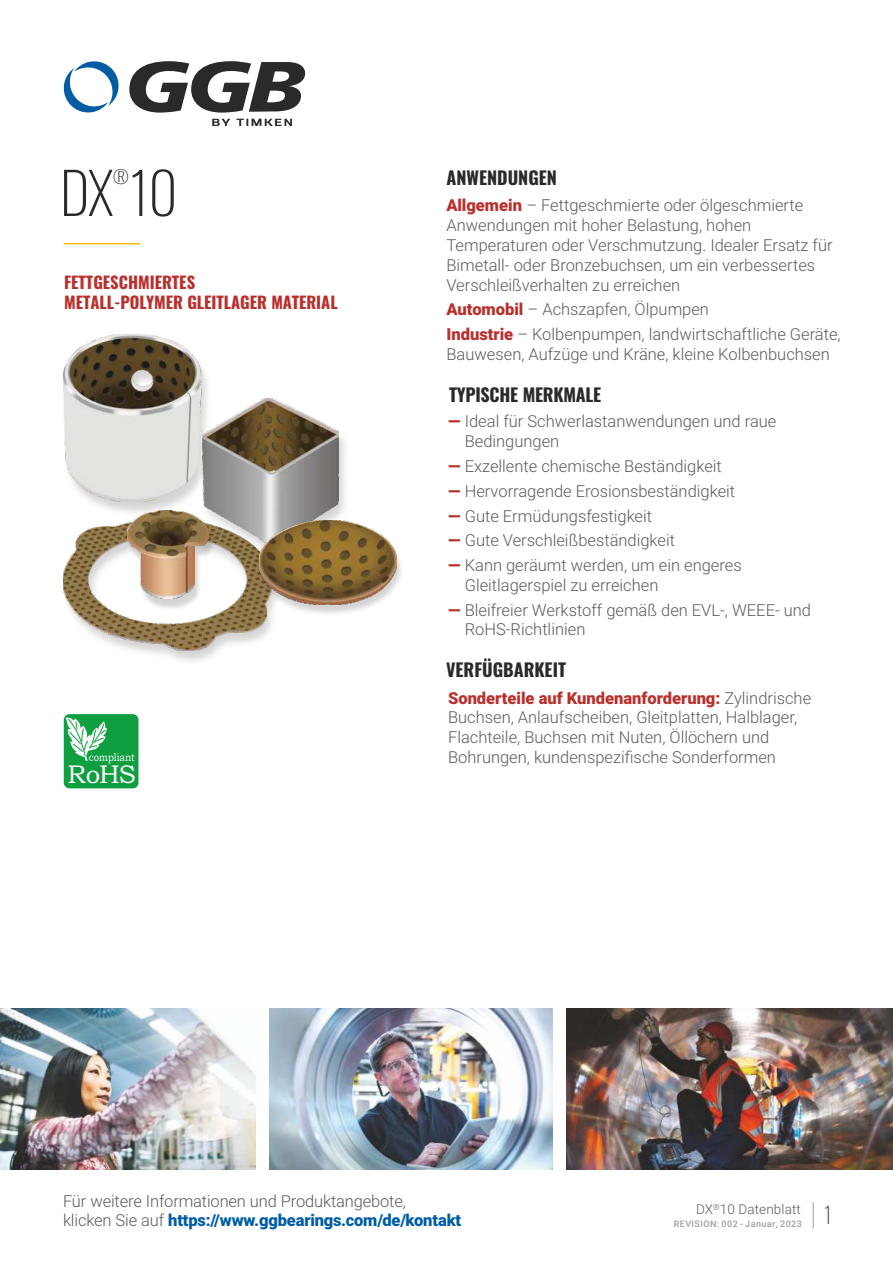
<style>
.page{position:relative;width:893px;height:1263px;background:#fff}
.page>*{position:absolute;margin:0;border:0;box-sizing:border-box;transform-origin:0 0}
.t1{font:200 57px "Oswald";color:#2b2a29}
.t2{font:25.65px "Bookman Old Style";color:#fefefe}
.t3{font:200 22.5px "Oswald";color:#5b5b5b}
.t4{font:700 18px "Oswald";color:#2b2a29}
.t5{font:200 18px "Oswald";color:#2b2a29}
.t6{font:300 16.5px/19.8px "Roboto";color:#5b5b5b}
.t7{font:700 16.5px/19.5px "Oswald";color:#b92f2c}
.t8{font:300 13.5px "Roboto";letter-spacing:.01em;color:#5b5b5b}
.t9{font:11.25px "Bookman Old Style";color:#fefefe;scale:.84 1}
.t10{font:500 9px "Roboto";letter-spacing:.05em;color:#9d9e9e}
.t11{font:300 8.25px "Roboto";color:#5b5b5b}
.s1{font-weight:900;color:#b92f2c}
.s2{font-weight:900;color:#005da4}
</style>
<div class="page">
<img style="left:0;top:1008px;width:256px;height:161px">
<img style="left:269px;top:1008px;width:284px;height:161px">
<img style="left:566px;top:1008px;width:327px;height:161px">
<svg style="left:813px;top:1202px;width:1px;height:26px"></svg>
<hr style="left:64px;top:243px;width:76px;height:1px;background:#fab909">
<img style="left:63px;top:524px;width:208px;height:127px">
<img style="left:124px;top:524px;width:96px;height:91px">
<img style="left:127px;top:524px;width:81px;height:75px">
<img style="left:193px;top:398px;width:152px;height:167px">
<img style="left:203px;top:399px;width:135px;height:144px">
<img style="left:255px;top:520px;width:146px;height:101px">
<img style="left:259px;top:520px;width:137px;height:84px">
<img style="left:63px;top:367px;width:156px;height:157px">
<img style="left:64px;top:334px;width:137px;height:168px">
<div style="left:64px;top:714px;width:74px;height:74px;background:#0f9f41;border-radius:6px"></div>
<svg style="left:63px;top:717px;width:44px;height:44px"></svg>
<svg style="left:212px;top:119px;width:80px;height:7px"></svg>
<svg style="left:63px;top:61px;width:56px;height:52px"></svg>
<svg style="left:129px;top:61px;width:176px;height:52px"></svg>
<p class="t5" style="left:113px;top:164px;width:17px">®</p>
<h1 class="t1" style="left:60px;top:154px;width:119px">DX 10</h1>
<p class="t7" style="left:64px;top:273px;width:275px">FETTGESCHMIERTES<br>METALL-POLYMER GLEITLAGER MATERIAL</p>
<p class="t9" style="left:89px;top:752px;width:56px">compliant</p>
<h2 class="t2" style="left:67px;top:765px;width:70px">RoHS</h2>
<p class="t4" style="left:446px;top:165px;width:112px">ANWENDUNGEN</p>
<p class="t6" style="left:446px;top:197px;width:388px"><span class="s1">Allgemein</span> – Fettgeschmierte oder ölgeschmierte Anwendungen mit hoher Belastung, hohen Temperaturen oder Verschmutzung. Idealer Ersatz für Bimetall- oder Bronzebuchsen, um ein verbessertes Verschleißverhalten zu erreichen</p>
<p class="t6" style="left:446px;top:299px;width:396px;line-height:24.8px"><span class="s1">Automobil</span> – Achszapfen, Ölpumpen<br><span class="s1">Industrie</span> – Kolbenpumpen, landwirtschaftliche Geräte,</p>
<p class="t6" style="left:446px;top:346px;width:385px">Bauwesen, Aufzüge und Kräne, kleine Kolbenbuchsen</p>
<p class="t4" style="left:449px;top:382px;width:154px">TYPISCHE MERKMALE</p>
<p class="t6" style="left:465px;top:413px;width:313px;text-indent:-17px"><span class="s1">—</span> Ideal für Schwerlastanwendungen und raue<br>Bedingungen</p>
<p class="t6" style="left:448px;top:458px;width:275px"><span class="s1">—</span> Exzellente chemische Beständigkeit</p>
<p class="t6" style="left:448px;top:483px;width:289px"><span class="s1">—</span> Hervorragende Erosionsbeständigkeit</p>
<p class="t6" style="left:448px;top:507px;width:206px"><span class="s1">—</span> Gute Ermüdungsfestigkeit</p>
<p class="t6" style="left:448px;top:532px;width:228px"><span class="s1">—</span> Gute Verschleißbeständigkeit</p>
<p class="t6" style="left:465px;top:557px;width:278px;text-indent:-17px"><span class="s1">—</span> Kann geräumt werden, um ein engeres<br>Gleitlagerspiel zu erreichen</p>
<p class="t6" style="left:465px;top:602px;width:348px;text-indent:-17px"><span class="s1">—</span> Bleifreier Werkstoff gemäß den EVL-, WEEE- und<br>RoHS-Richtlinien</p>
<p class="t4" style="left:446px;top:657px;width:122px">VERFÜGBARKEIT</p>
<p class="t6" style="left:448px;top:689px;width:365px"><span class="s1">Sonderteile auf Kundenanforderung:</span> Zylindrische Buchsen, Anlaufscheiben, Gleitplatten, Halblager, Flachteile, Buchsen mit Nuten, Öllöchern und Bohrungen, kundenspezifische Sonderformen</p>
<p class="t6" style="left:63px;top:1193px;width:400px">Für weitere Informationen und Produktangebote,<br>klicken Sie auf <span class="s2">https://www.ggbearings.com/de/kontakt</span></p>
<h3 class="t3" style="left:823px;top:1200px;width:11px">1</h3>
<p class="t11" style="left:713px;top:1204px;width:8px">®</p>
<p class="t8" style="left:696px;top:1204px;width:106px">DX 10 Datenblatt</p>
<p class="t10" style="left:674px;top:1220px;width:130px">REVISION: 002 - Januar, 2023</p>
</div>
